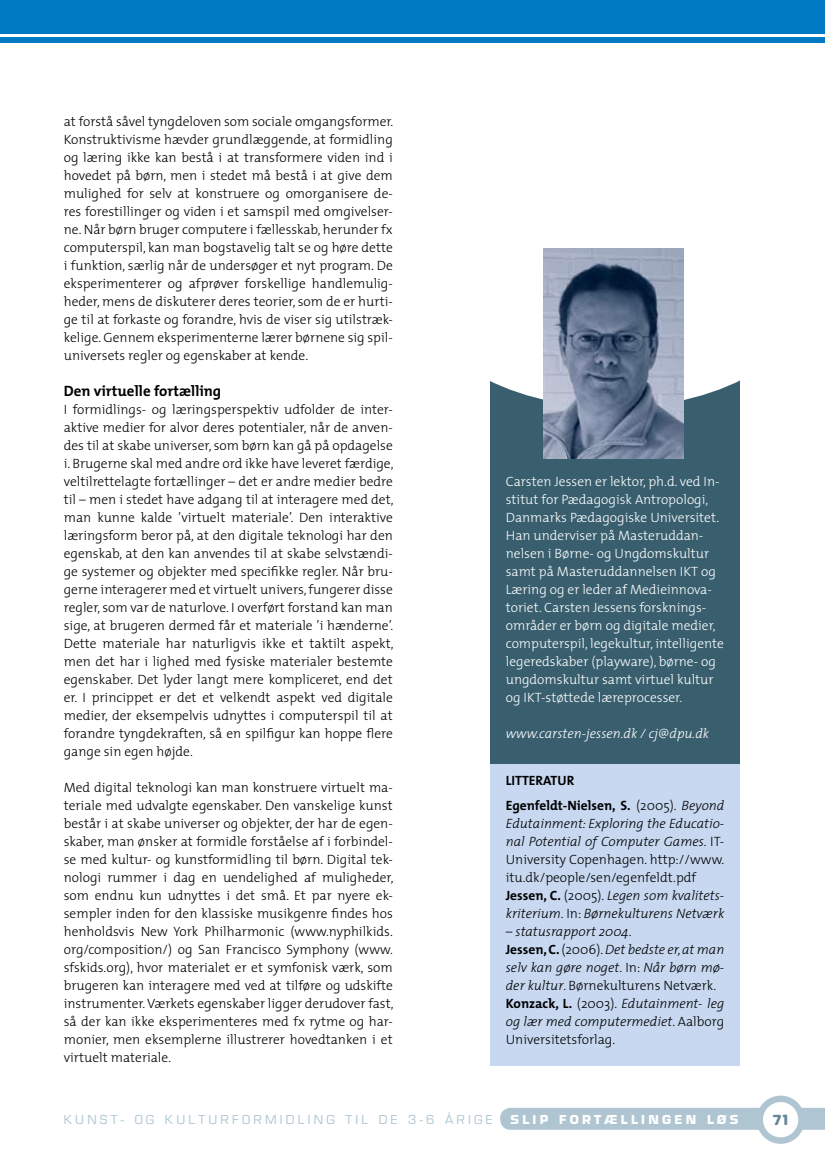
<style>
.page{position:relative;width:825px;height:1161px;background:#fff}
.page>*{position:absolute;margin:0;border:0;box-sizing:border-box;transform-origin:0 0}
.t1{font:700 15px "The Mix";color:#000}
.t2{font:300 13.5px/18px "The Mix";color:#000}
.t3{font:300 13.5px/18px "The Mix";color:#fff}
.t4{font:italic 300 13.5px/18px "The Mix";color:#000}
.t5{font:700 13.5px/25.5px "The Mix";color:#000}
.t6{font:italic 300 13.5px "The Mix";color:#fff}
.t7{font:700 13.5px "Tcg Euro";color:#638595}
.t8{font:12px "Tcg Eurostile";letter-spacing:.27em;color:#afc6d2}
.t9{font:700 12px "Tcg Euro";letter-spacing:.27em;color:#fff}
.s1{font-weight:300}
.s2{font-weight:300;font-style:italic}
.s3{font-style:normal}
.s4{font-weight:700;font-style:normal}
</style>
<div class="page">
<div style="left:500px;top:1108px;width:325px;height:22px;background:#afc6d2"></div>
<div style="left:756px;top:1095px;width:49px;height:49px;background:#afc6d2;border-radius:50%"></div>
<div style="left:763px;top:1102px;width:35px;height:35px;background:#fff;border-radius:50%"></div>
<div style="left:0;top:0;width:825px;height:43px;background:#007ac2"></div>
<hr style="left:0;top:34px;width:825px;height:3px;background:#fff">
<div style="left:490px;top:283px;width:250px;height:482px;background:#395f6f"></div>
<div style="left:412px;top:158px;width:404px;height:249px;background:#fff;border-radius:50%"></div>
<div style="left:490px;top:764px;width:250px;height:301px;background:#c7d8f0"></div>
<img style="left:543px;top:248px;width:140px;height:210px">
<p class="t2" style="left:64px;top:112px;width:331px">at forstå såvel tyngdeloven som sociale omgangsformer.<br>Konstruktivisme hævder grund--læggende, at formidling og læring ikke kan be- stå i at transformere viden ind i hovedet på børn, men i stedet må bestå i at give dem mulighed for selv at konstruere og omorganisere de&shy;res forestillinger og vi- den i et samspil med omgivelser&shy;ne. Når børn bruger computere i fællesskab, herunder fx computerspil, kan man bogstavelig talt se og høre dette i funktion, særlig når de undersøger et nyt program. De eksperimenterer og afprøver forskellige handlemulig&shy;heder, mens de disku-terer deres teorier, som de er hurti&shy;ge til at forkaste og forandre, hvis de viser sig utilstræk&shy;kelige. Gennem eksperimenterne lærer børnene sig spil&shy;universets regler og egenskaber at kende.</p>
<p class="t1" style="left:64px;top:378px;width:159px">Den virtuelle fortælling</p>
<p class="t2" style="left:64px;top:400px;width:331px">I formidlings- og læringsperspektiv udfolder de inter&shy;aktive medier for alvor deres potentialer, når de anven&shy;des til at skabe universer, som børn kan gå på opdagelse i. Brugerne skal med andre ord ikke have leveret færdige, veltilrettelagte fortællinger – det er andre medier bedre til – men i stedet have adgang til at interagere med det, man kunne kalde ’virtuelt materiale’. Den interaktive læringsform beror på, at den digitale teknologi har den egenskab, at den kan anvendes til at skabe selvstændi&shy;ge systemer og objekter med specifikke regler. Når bru&shy;gerne interagerer med et virtuelt univers, fungerer disse regler, som var de naturlove. I overført forstand kan man sige, at brugeren dermed får et materiale ’i hænderne’.<br>Dette materiale har naturligvis ikke et taktilt aspekt, men det har i lighed med fysiske materialer bestemte egenskaber. Det lyder langt mere kompliceret, end det er. I princippet er det et velkendt aspekt ved digitale medier, der eksempelvis udnyttes i computerspil til at forandre tyngdekraften, så en spilfigur kan hoppe flere gange sin egen højde.</p>
<p class="t2" style="left:64px;top:778px;width:331px">Med digital teknologi kan man konstruere virtuelt ma&shy;teriale med udvalgte egenskaber. Den vanskelige kunst består i at skabe universer og objekter, der har de egen&shy;skaber, man ønsker at formidle forståelse af i forbindel&shy;se med kultur- og kunstformidling til børn. Digital tek&shy;nologi rummer i dag en uendelighed af mu-ligheder, som endnu kun udnyttes i det små. Et par nyere ek&shy;sempler inden for den klassiske musikgenre findes hos henholdsvis New York Philharmonic (www.nyphilkids. org/composition/) og San Francisco Sym- pho-ny (www. sfskids.org), hvor materialet er et sym-fonisk værk, som brugeren kan interagere med ved at tilføre og udskifte instrumenter. Værkets egenskaber ligger derudover fast, så der kan ikke eksperimenteres med fx rytme og har&shy;monier, men eksemplerne illustrerer hovedtanken i et virtuelt materiale.</p>
<p class="t3" style="left:506px;top:472px;width:219px">Carsten Jessen er lektor, ph.d. ved In&shy;stitut for Pædagogisk Antropologi, Danmarks Pædagogiske Universitet.<br>Han underviser på Masteruddan&shy;nelsen i Børne- og Ungdomskultur samt på Masteruddannelsen IKT og Læring og er leder af Medieinnova&shy;toriet. Carsten Jessens forsknings&shy;områder er børn og digitale medier, computerspil, legekultur, intelligente legeredskaber (playware), børne- og ungdomskultur samt virtuel kultur og IKT-støttede læreprocesser.</p>
<p class="t6" style="left:506px;top:722px;width:205px">www.carsten-jessen.dk / cj@dpu.dk</p>
<p class="t5" style="left:506px;top:767px;width:220px">Litteratur<br>Egenfeldt-Nielsen, S. <span class="s1">(2005).</span> <span class="s2">Beyond</span></p>
<p class="t4" style="left:506px;top:814px;width:220px">Edutainment: Exploring the Educatio&shy;nal Potential of Computer Games<span class="s3">. IT-University Copenhagen. http://www. itu.dk/people/sen/egenfeldt.pdf </span><span class="s4">Jessen, C.</span> <span class="s3">(2005).</span> Legen som kvalitets&shy;kriterium<span class="s3">. In:</span> Børnekulturens Netværk</p>
<p class="t4" style="left:506px;top:922px;width:220px">– statusrapport 2004<span class="s3">.<br></span><span class="s4">Jessen, C.</span> <span class="s3">(2006).</span> Det bedste er, at man selv kan gøre noget<span class="s3">. In:</span> Når børn mø&shy;der kultur<span class="s3">. Børnekulturens Netværk.<br></span><span class="s4">Konzack, L.</span> <span class="s3">(2003).</span> Edutainment- leg og lær med computermediet<span class="s3">. Aalborg<br>Universitetsforlag.</span></p>
<p class="t8" style="left:64px;top:1112px;width:430px">KUNST- OG K ULTURFORMIDLING TIL DE 3-6 ÅRIGE</p>
<p class="t9" style="left:510px;top:1112px;width:229px">SLIP FORTÆLLINGEN LØS</p>
<p class="t7" style="left:772px;top:1111px;width:18px">71</p>
</div>
